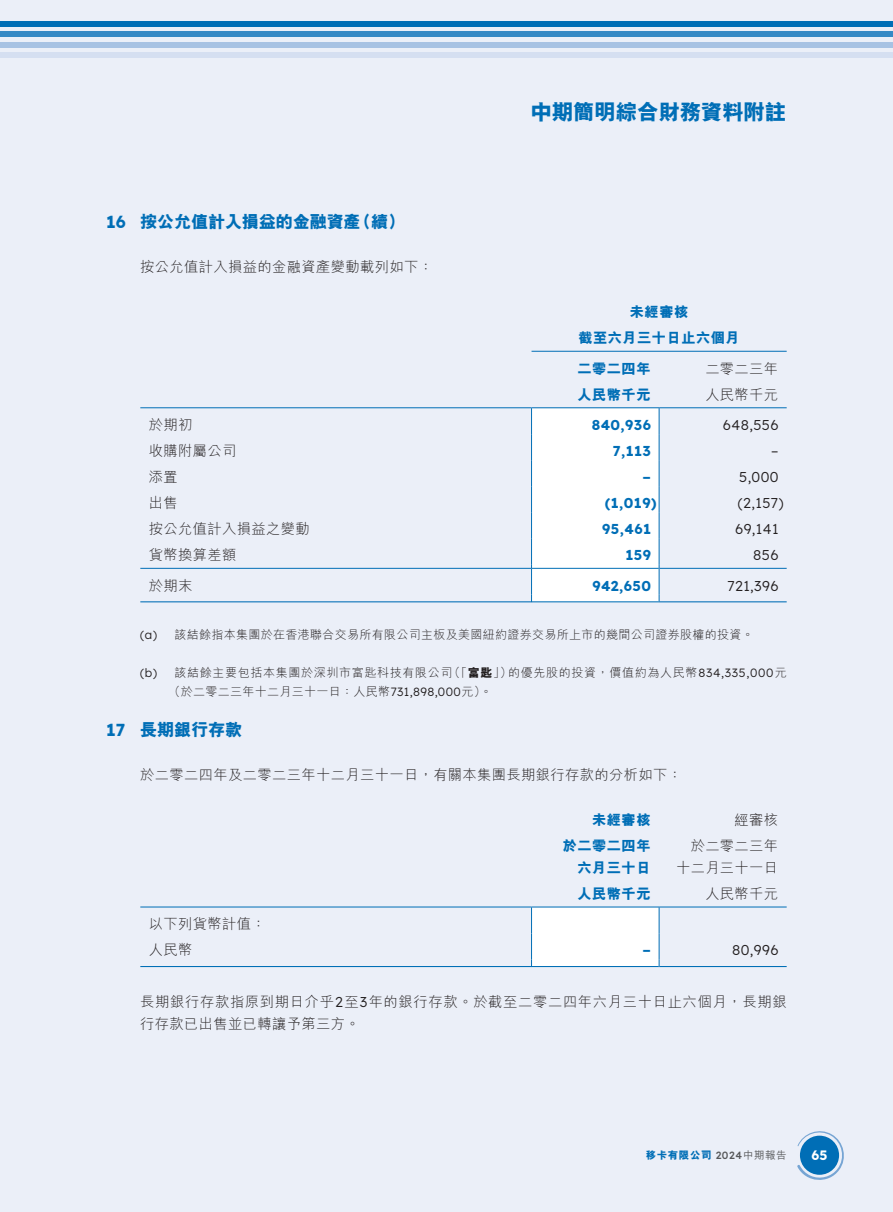
<style>
.page{position:relative;width:893px;height:1212px;background:#ebeff8}
.page>*{position:absolute;margin:0;border:0;box-sizing:border-box;transform-origin:0 0}
.t1{font:800 21.75px "M Hei HK";letter-spacing:-.02em;color:#006eb6}
.t2{font:800 17.25px "M Hei HK";letter-spacing:-.02em;color:#006eb6}
.t3{font:300 14.25px/21.8px "M Hei HK";letter-spacing:.03em;color:#231f20;text-align:right}
.t4{font:300 14.25px/21.8px "M Hei HK";letter-spacing:.05em;color:#231f20}
.t5{font:800 14.25px/26px "M Hei HK";letter-spacing:.03em;color:#006eb6;text-align:center}
.t6{font:300 14.25px "Lexend";letter-spacing:.03em;color:#231f20}
.t7{font:700 14.25px "Lexend";letter-spacing:.03em;color:#006eb6}
.t8{font:700 13.5px "Lexend";color:#fff}
.t9{font:300 12px/18.8px "M Hei HK";letter-spacing:.055em;color:#231f20}
.t10{font:300 12px "M Hei HK";letter-spacing:.03em;color:#231f20}
.t11{font:800 10.5px "M Hei HK";letter-spacing:.05em;color:#006eb6}
.s1{font-family:"Lexend";font-weight:700}
.s2{font-family:"Lexend"}
.s3{font-weight:800}
.s4{font-family:"Lexend";font-weight:500;color:#57585a}
.s5{font-weight:500;color:#57585a}
</style>
<div class="page">
<div style="left:0;top:21px;width:893px;height:6px;background:#006eb6"></div>
<div style="left:0;top:31px;width:893px;height:6px;background:#3689c5"></div>
<div style="left:0;top:42px;width:893px;height:6px;background:#a7c2e3"></div>
<div style="left:0;top:52px;width:893px;height:6px;background:#d5dff1"></div>
<svg style="left:797px;top:1131px;width:47px;height:49px"></svg>
<div style="left:531px;top:408px;width:129px;height:194px;background:#fff"></div>
<hr style="left:531px;top:351px;width:256px;height:1px;background:#006eb6">
<hr style="left:140px;top:407px;width:391px;height:1px;background:#006eb6">
<hr style="left:531px;top:407px;width:128px;height:1px;background:#006eb6">
<hr style="left:659px;top:407px;width:128px;height:1px;background:#006eb6">
<hr style="left:140px;top:568px;width:391px;height:1px;background:#006eb6">
<hr style="left:532px;top:568px;width:127px;height:1px;background:#006eb6">
<hr style="left:659px;top:568px;width:128px;height:1px;background:#006eb6">
<hr style="left:140px;top:601px;width:391px;height:1px;background:#006eb6">
<hr style="left:532px;top:601px;width:127px;height:1px;background:#006eb6">
<hr style="left:659px;top:601px;width:128px;height:1px;background:#006eb6">
<div style="left:531px;top:908px;width:129px;height:59px;background:#fff"></div>
<hr style="left:140px;top:907px;width:391px;height:1px;background:#006eb6">
<hr style="left:531px;top:907px;width:128px;height:1px;background:#006eb6">
<hr style="left:659px;top:907px;width:128px;height:1px;background:#006eb6">
<hr style="left:140px;top:966px;width:391px;height:1px;background:#006eb6">
<hr style="left:532px;top:966px;width:127px;height:1px;background:#006eb6">
<hr style="left:659px;top:966px;width:128px;height:1px;background:#006eb6">
<p class="t2" style="left:106px;top:213px;width:300px"><span class="s1">16</span> 按公允值計入損益的金融資產（續）</p>
<p class="t3" style="left:140px;top:255px;width:294px">按公允值計入損益的金融資產變動載列如下：</p>
<h1 class="t1" style="left:530px;top:101px;width:258px">中期簡明綜合財務資料附註</h1>
<p class="t5" style="left:578px;top:299px;width:163px">未經審核<br>截至六月三十日止六個月</p>
<p class="t5" style="left:577px;top:355px;width:75px">二零二四年</p>
<p class="t3" style="left:705px;top:357px;width:74px">二零二三年</p>
<p class="t5" style="left:577px;top:381px;width:75px">人民幣千元</p>
<p class="t3" style="left:705px;top:383px;width:74px">人民幣千元</p>
<p class="t3" style="left:149px;top:414px;width:45px">於期初</p>
<p class="t7" style="left:592px;top:415px;width:61px">840,936</p>
<p class="t6" style="left:723px;top:415px;width:57px">648,556</p>
<p class="t3" style="left:149px;top:440px;width:89px">收購附屬公司</p>
<p class="t7" style="left:613px;top:441px;width:40px">7,113</p>
<p class="t6" style="left:771px;top:441px;width:9px">–</p>
<p class="t3" style="left:149px;top:466px;width:30px">添置</p>
<p class="t7" style="left:642px;top:467px;width:10px">–</p>
<p class="t6" style="left:739px;top:467px;width:41px">5,000</p>
<p class="t3" style="left:149px;top:492px;width:30px">出售</p>
<p class="t7" style="left:605px;top:493px;width:53px">(1,019)</p>
<p class="t6" style="left:738px;top:493px;width:47px">(2,157)</p>
<p class="t3" style="left:149px;top:518px;width:162px">按公允值計入損益之變動</p>
<p class="t7" style="left:602px;top:519px;width:50px">95,461</p>
<p class="t6" style="left:735px;top:519px;width:45px">69,141</p>
<p class="t3" style="left:149px;top:544px;width:89px">貨幣換算差額</p>
<p class="t7" style="left:625px;top:545px;width:27px">159</p>
<p class="t6" style="left:753px;top:545px;width:27px">856</p>
<p class="t3" style="left:149px;top:574px;width:45px">於期末</p>
<p class="t7" style="left:592px;top:575px;width:60px">942,650</p>
<p class="t6" style="left:727px;top:575px;width:53px">721,396</p>
<p class="t10" style="left:140px;top:629px;width:615px"><span class="s2">(a)</span> 該結餘指本集團於在香港聯合交易所有限公司主板及美國紐約證券交易所上市的幾間公司證券股權的投資。</p>
<p class="t9" style="left:168px;top:663px;width:620px;text-indent:-28px"><span class="s2">(b)</span> 該結餘主要包括本集團於深圳市富匙科技有限公司（「<span class="s3">富匙</span>」）的優先股的投資，價值約為人民幣<span class="s2">834,335,000</span>元（於二零二三年十二月三十一日：人民幣<span class="s2">731,898,000</span>元）。</p>
<p class="t2" style="left:106px;top:721px;width:137px"><span class="s1">17</span> 長期銀行存款</p>
<p class="t3" style="left:140px;top:763px;width:543px">於二零二四年及二零二三年十二月三十一日，有關本集團長期銀行存款的分析如下：</p>
<p class="t5" style="left:592px;top:807px;width:60px">未經審核</p>
<p class="t3" style="left:735px;top:809px;width:45px">經審核</p>
<p class="t5" style="left:563px;top:835px;width:89px;line-height:21.8px;text-align:right">於二零二四年六月三十日</p>
<p class="t3" style="left:676px;top:835px;width:104px">於二零二三年十二月三十一日</p>
<p class="t5" style="left:577px;top:880px;width:75px">人民幣千元</p>
<p class="t3" style="left:705px;top:882px;width:74px">人民幣千元</p>
<p class="t3" style="left:149px;top:911px;width:118px;line-height:26px;text-align:left">以下列貨幣計值：人民幣</p>
<p class="t7" style="left:642px;top:940px;width:10px">–</p>
<p class="t6" style="left:732px;top:940px;width:48px">80,996</p>
<p class="t4" style="left:140px;top:990px;width:648px">長期銀行存款指原到期日介乎<span class="s2">2</span>至<span class="s2">3</span>年的銀行存款。於截至二零二四年六月三十日止六個月，長期銀行存款已出售並已轉讓予第三方。</p>
<p class="t11" style="left:646px;top:1150px;width:142px">移卡有限公司 <span class="s4">2024</span><span class="s5">中期報告</span></p>
<p class="t8" style="left:811px;top:1146px;width:18px">65</p>
</div>
